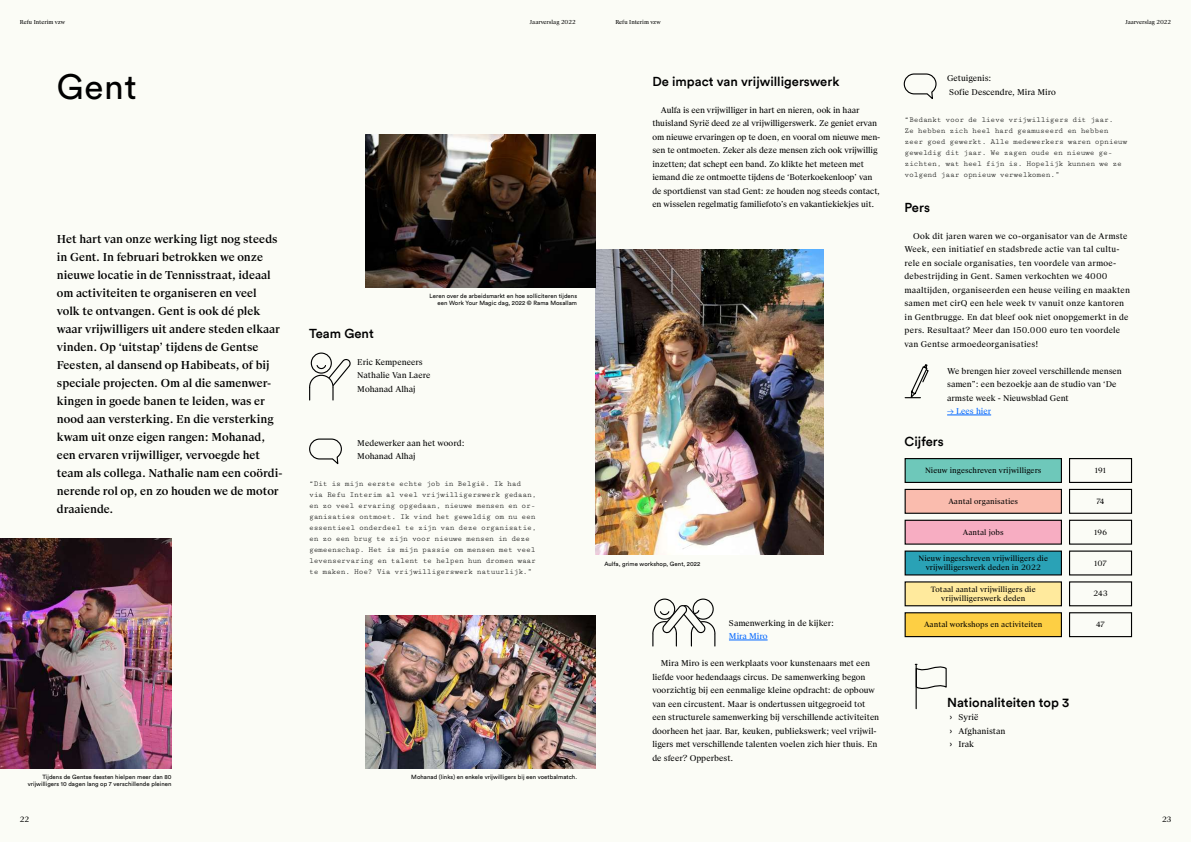
<style>
.page{position:relative;width:1191px;height:842px;background:#fff}
.page>*{position:absolute;margin:0;border:0;box-sizing:border-box;transform-origin:0 0}
.t1{font:35px "Circular Std";color:#000}
.t2{font:500 13px "Circular";color:#000}
.t3{font:500 12px/18px "Suisse BP Serif";color:#000}
.t4{font:8.8px/13.5px "Suisse BP Serif";color:#000}
.t5{font:8.8px/13.5px "Suisse BP Serif";letter-spacing:.02em;color:#000}
.t6{font:8.8px "Suisse BP Serif";color:#0065ff}
.t7{font:8px/11px "Cutive Mono";letter-spacing:-.03em;color:#000}
.t8{font:8px/9px "Suisse BP Serif";letter-spacing:.01em;color:#000;text-align:center}
.t9{font:6px/7.5px "Circular Std";letter-spacing:.01em;color:#000;text-align:right}
.t10{font:6px "Suisse BP Serif";color:#000}
.s1{font-family:"Circular Std"}
</style>
<div class="page">
<div style="left:0;top:0;width:595px;height:842px;background:#fbfcf6"></div>
<div style="left:595px;top:0;width:596px;height:842px;background:#fbfcf6"></div>
<img style="left:0;top:538px;width:172px;height:231px">
<img style="left:595px;top:250px;width:228px;height:305px">
<div style="left:311px;top:353px;width:21px;height:21px;border:1px solid #000;border-radius:50%"></div>
<svg style="left:309px;top:357px;width:42px;height:44px"></svg>
<svg style="left:309px;top:438px;width:33px;height:27px"></svg>
<svg style="left:903px;top:73px;width:34px;height:26px"></svg>
<img style="left:366px;top:135px;width:229px;height:153px">
<img style="left:366px;top:615px;width:229px;height:154px">
<hr style="left:729px;top:640px;width:38px;height:1px;background:#0065ff">
<hr style="left:947px;top:415px;width:44px;height:1px;background:#0065ff">
<svg style="left:693px;top:599px;width:20px;height:20px"></svg>
<div style="left:692px;top:598px;width:21px;height:22px;border:1px solid #000;border-radius:50%"></div>
<svg style="left:654px;top:599px;width:20px;height:20px"></svg>
<div style="left:654px;top:598px;width:21px;height:22px;border:1px solid #000;border-radius:50%"></div>
<svg style="left:652px;top:603px;width:64px;height:44px"></svg>
<svg style="left:905px;top:364px;width:24px;height:35px"></svg>
<div style="left:905px;top:459px;width:156px;height:23px;background:#6ec8ba"></div>
<div style="left:904px;top:458px;width:158px;height:25px;border:1px solid #000"></div>
<div style="left:905px;top:489px;width:156px;height:24px;background:#fabcae"></div>
<div style="left:904px;top:489px;width:158px;height:25px;border:1px solid #000"></div>
<div style="left:905px;top:551px;width:156px;height:24px;background:#2aa2b6"></div>
<div style="left:904px;top:550px;width:158px;height:25px;border:1px solid #000"></div>
<div style="left:905px;top:520px;width:156px;height:24px;background:#f7adc2"></div>
<div style="left:904px;top:520px;width:158px;height:25px;border:1px solid #000"></div>
<div style="left:905px;top:613px;width:156px;height:24px;background:#fdcf44"></div>
<div style="left:904px;top:612px;width:158px;height:25px;border:1px solid #000"></div>
<div style="left:905px;top:582px;width:156px;height:24px;background:#ffea9d"></div>
<div style="left:904px;top:581px;width:158px;height:25px;border:1px solid #000"></div>
<div style="left:1069px;top:458px;width:63px;height:25px;border:1px solid #000"></div>
<div style="left:1069px;top:489px;width:63px;height:25px;border:1px solid #000"></div>
<div style="left:1069px;top:520px;width:63px;height:25px;border:1px solid #000"></div>
<div style="left:1069px;top:612px;width:63px;height:25px;border:1px solid #000"></div>
<div style="left:1069px;top:581px;width:63px;height:25px;border:1px solid #000"></div>
<hr style="left:915px;top:665px;width:1px;height:44px;background:#000">
<svg style="left:914px;top:663px;width:33px;height:29px"></svg>
<p class="t10" style="left:530px;top:19px;width:47px">Jaarverslag 2022</p>
<p class="t10" style="left:1125px;top:19px;width:47px">Jaarverslag 2022</p>
<p class="t10" style="left:20px;top:19px;width:47px">Refu Interim vzw</p>
<p class="t10" style="left:615px;top:19px;width:47px">Refu Interim vzw</p>
<h1 class="t1" style="left:57px;top:65px;width:81px">Gent</h1>
<p class="t3" style="left:57px;top:230px;width:227px">Het hart van onze werking ligt nog steeds in Gent. In februari betrokken we onze nieuwe locatie in de Tennisstraat, ideaal om activiteiten te organiseren en veel volk te ontvangen. Gent is ook dé plek waar vrijwilligers uit andere steden elkaar vinden. Op ‘uitstap’ tijdens de Gentse Feesten, al dansend op Habibeats, of bij speciale projecten. Om al die samenwer&shy;kingen in goede banen te leiden, was er nood aan versterking. En die versterking kwam uit onze eigen rangen: Mohanad, een ervaren vrijwilliger, vervoegde het team als collega. Nathalie nam een coördi&shy;nerende rol op, en zo houden we de motor draaiende.</p>
<p class="t9" style="left:429px;top:292px;width:149px">Leren over de arbeidsmarkt en hoe solliciteren tijdens een Work Your Magic dag, 2022 © Rama Mosallam</p>
<h2 class="t2" style="left:309px;top:325px;width:66px">Team Gent</h2>
<p class="t4" style="left:357px;top:355px;width:75px">Eric Kempeneers<br>Nathalie Van Laere<br>Mohanad Alhaj</p>
<p class="t4" style="left:357px;top:436px;width:109px">Medewerker aan het woord:<br>Mohanad Alhaj</p>
<p class="t7" style="left:309px;top:478px;width:229px">“Dit is mijn eerste echte job in België. Ik had via Refu Interim al veel vrijwilligerswerk gedaan, en zo veel ervaring opgedaan, nieuwe mensen en or&shy;ganisaties ontmoet. Ik vind het geweldig om nu een essentieel onderdeel te zijn van deze organisatie, en zo een brug te zijn voor nieuwe mensen in deze gemeenschap. Het is mijn passie om mensen met veel levenservaring en talent te helpen hun dromen waar te maken. Hoe? Via vrijwilligerswerk natuurlijk.”</p>
<p class="t9" style="left:28px;top:772px;width:145px">Tijdens de Gentse feesten hielpen meer dan 80 vrijwilligers 10 dagen lang op 7 verschillende pleinen</p>
<p class="t9" style="left:411px;top:772px;width:167px">Mohanad (links) en enkele vrijwilligers bij een voetbalmatch.</p>
<h2 class="t2" style="left:652px;top:73px;width:188px">De impact van vrijwilligerswerk</h2>
<p class="t4" style="left:652px;top:103px;width:229px;text-indent:9px">Aulfa is een vrijwilliger in hart en nieren, ook in haar thuisland Syrië deed ze al vrijwilligerswerk. Ze geniet ervan om nieuwe ervaringen op te doen, en vooral om nieuwe men&shy;sen te ontmoeten. Zeker als deze mensen zich ook vrijwillig inzetten; dat schept een band. Zo klikte het meteen met iemand die ze ontmoette tijdens de ‘Boterkoekenloop’ van de sportdienst van stad Gent: ze houden nog steeds contact, en wisselen regelmatig familiefoto’s en vakantiekiekjes uit.</p>
<p class="t9" style="left:604px;top:560px;width:97px">Aulfa, grime workshop, Gent, 2022</p>
<p class="t4" style="left:729px;top:616px;width:106px">Samenwerking in de kijker:</p>
<p class="t6" style="left:729px;top:631px;width:40px">Mira Miro</p>
<p class="t4" style="left:652px;top:656px;width:228px;text-indent:9px">Mira Miro is een werkplaats voor kunstenaars met een liefde voor hedendaags circus. De samenwerking begon voorzichtig bij een eenmalige kleine opdracht: de opbouw van een circustent. Maar is ondertussen uitgegroeid tot een structurele samenwerking bij verschillende activiteiten doorheen het jaar. Bar, keuken, publiekswerk; veel vrijwil&shy;ligers met verschillende talenten voelen zich hier thuis. En de sfeer? Opperbest.</p>
<p class="t4" style="left:947px;top:71px;width:110px">Getuigenis:<br>Sofie Descendre, Mira Miro</p>
<p class="t7" style="left:904px;top:114px;width:224px">“Bedankt voor de lieve vrijwilligers dit jaar.<br>Ze hebben zich heel hard geamuseerd en hebben zeer goed gewerkt. Alle medewerkers waren opnieuw geweldig dit jaar. We zagen oude en nieuwe ge&shy;zichten, wat heel fijn is. Hopelijk kunnen we ze volgend jaar opnieuw verwelkomen.”</p>
<h2 class="t2" style="left:904px;top:199px;width:27px">Pers</h2>
<p class="t5" style="left:904px;top:229px;width:227px;text-indent:9px">Ook dit jaren waren we co-organisator van de Armste Week, een initiatief en stadsbrede actie van tal cultu&shy;rele en sociale organisaties, ten voordele van armoe&shy;debestrijding in Gent. Samen verkochten we 4000 maaltijden, organiseerden een heuse veiling en maakten samen met cirQ een hele week tv vanuit onze kantoren in Gentbrugge. En dat bleef ook niet onopgemerkt in de pers. Resultaat? Meer dan 150.000 euro ten voordele van Gentse armoedeorganisaties!</p>
<p class="t4" style="left:947px;top:364px;width:176px">We brengen hier zoveel verschillende mensen samen”: een bezoekje aan de studio van ‘De armste week - Nieuwsblad Gent</p>
<p class="t6" style="left:947px;top:406px;width:46px">→ Lees hier</p>
<h2 class="t2" style="left:904px;top:433px;width:41px">Cijfers</h2>
<p class="t8" style="left:925px;top:466px;width:118px">Nieuw ingeschreven vrijwilligers</p>
<p class="t8" style="left:948px;top:497px;width:71px">Aantal organisaties</p>
<p class="t8" style="left:1095px;top:466px;width:13px">191</p>
<p class="t8" style="left:1096px;top:497px;width:10px">74</p>
<p class="t8" style="left:963px;top:527px;width:42px">Aantal jobs</p>
<p class="t8" style="left:1094px;top:527px;width:14px">196</p>
<p class="t8" style="left:918px;top:554px;width:131px">Nieuw ingeschreven vrijwilligers die vrijwilligerswerk deden in 2022</p>
<p class="t8" style="left:1094px;top:558px;width:14px">107</p>
<p class="t8" style="left:931px;top:585px;width:106px">Totaal aantal vrijwilligers die vrijwilligerswerk deden</p>
<p class="t8" style="left:1093px;top:589px;width:16px">243</p>
<p class="t8" style="left:924px;top:620px;width:120px">Aantal workshops en activiteiten</p>
<p class="t8" style="left:1096px;top:620px;width:10px">47</p>
<h2 class="t2" style="left:947px;top:694px;width:124px">Nationaliteiten top 3</h2>
<p class="t4" style="left:950px;top:710px;width:57px"><span class="s1">›</span> Syrië<br><span class="s1">›</span> Afghanistan <span class="s1">›</span> Irak</p>
<p class="t8" style="left:20px;top:815px;width:11px">22</p>
<p class="t8" style="left:1162px;top:815px;width:11px">23</p>
</div>
